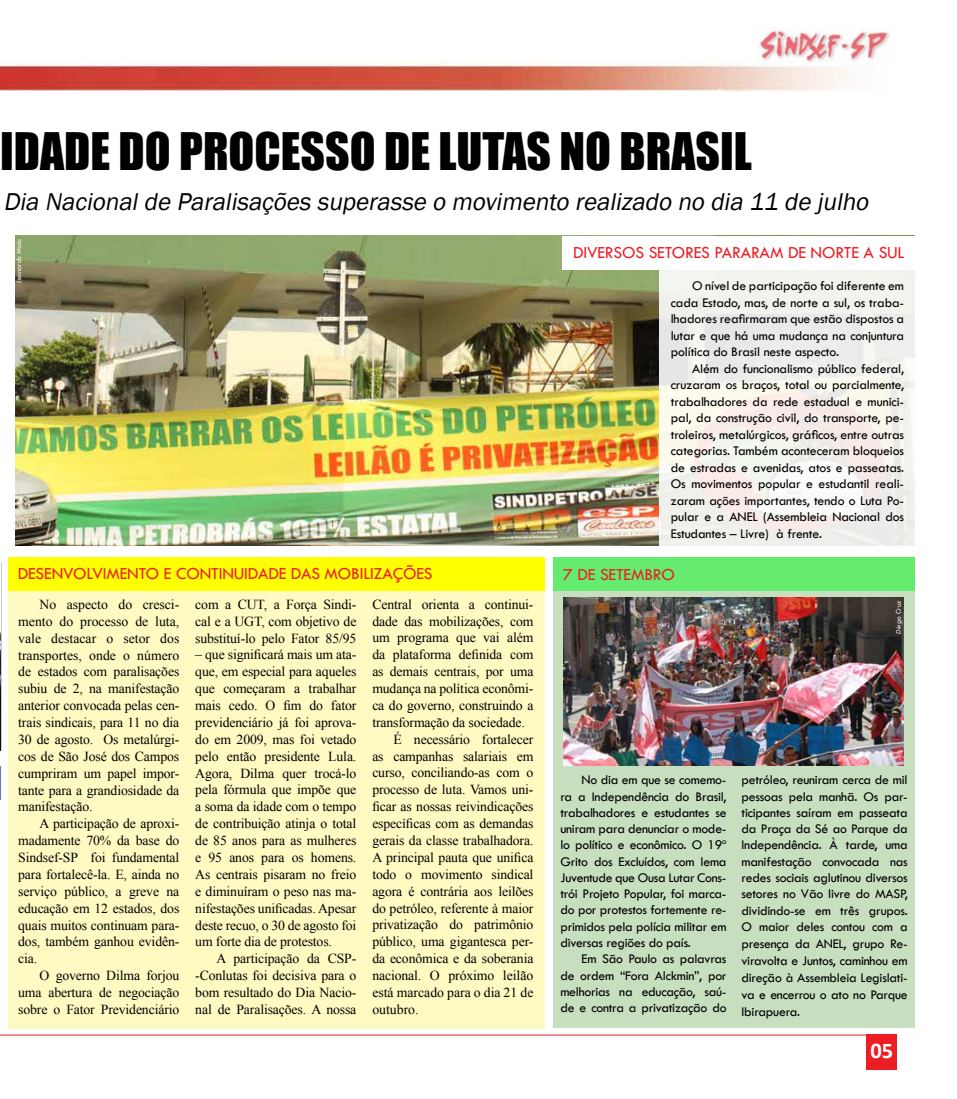
<style>
.page{position:relative;width:957px;height:1099px;background:#fff}
.page>*{position:absolute;margin:0;border:0;box-sizing:border-box;transform-origin:0 0}
.t1{font:47.5px "Impact";color:#000}
.t2{font:italic 25px "Franklin Gothic";color:#000}
.t3{font:700 22.5px "Calibri";color:#fff}
.t4{font:17.5px "Tw Cen";letter-spacing:-.01em;color:#ed1d24}
.t5{font:13.75px/16.9px "Times New Roman";letter-spacing:-.01em;color:#000;text-align:justify}
.t6{font:13.75px/16.5px "Tw Cen";letter-spacing:-.02em;color:#000;text-align:justify}
.t7{font:italic 7.5px "Tw Cen";color:#fff}
</style>
<div class="page">
<div style="left:8px;top:557px;width:536px;height:471px;background:#fffac2"></div>
<div style="left:8px;top:557px;width:536px;height:33px;background:#ff0"></div>
<img style="left:0;top:63px;width:859px;height:29px">
<hr style="left:0;top:1034px;width:897px;height:1px;background:#ed1d24">
<div style="left:867px;top:1034px;width:30px;height:35px;background:#ed1d24"></div>
<img style="left:756px;top:27px;width:134px;height:39px">
<hr style="left:0;top:562px;width:2px;height:188px;background:#ccc9c8">
<img style="left:0;top:562px;width:1px;height:188px">
<img style="left:15px;top:236px;width:644px;height:310px">
<div style="left:553px;top:557px;width:361px;height:471px;background:#c7dfbf"></div>
<img style="left:563px;top:597px;width:340px;height:168px">
<div style="left:562px;top:236px;width:352px;height:34px;background:#fff"></div>
<div style="left:659px;top:270px;width:255px;height:276px;background:linear-gradient(to right,#f3f1eb,#f2f0ed)"></div>
<div style="left:553px;top:557px;width:361px;height:34px;background:#65eb6d"></div>
<hr style="left:0;top:766px;width:1px;height:34px;background:#25408f">
<h1 class="t1" style="left:0;top:114px;width:753px">IDADE DO PROCESSO DE LUTAS NO BRASIL</h1>
<h2 class="t2" style="left:3px;top:186px;width:872px">Dia Nacionalde Paralisações superasse o movimento realizado no dia 11 de j ulho</h2>
<p class="t7" style="left:14px;top:283px;width:45px;rotate:-90deg">Leonardo Maia</p>
<p class="t4" style="left:18px;top:563px;width:20px">Desen</p>
<p class="t4" style="left:63px;top:563px;width:50px">vo lvimento</p>
<p class="t4" style="left:164px;top:563px;width:23px">e continuidade</p>
<p class="t4" style="left:291px;top:563px;width:11px">das</p>
<p class="t4" style="left:325px;top:563px;width:11px">mobi</p>
<p class="t4" style="left:363px;top:563px;width:62px">lizações</p>
<p class="t5" style="left:18px;top:595px;width:163px;text-indent:21px">No aspecto do cresci&shy;mento do processo de luta, vale destacar o setor dos transportes, onde o número de estados com paralisações subiu de 2, na manifestação anterior convocada pelas cen&shy;trais sindicais, para 11 no dia 30 de agosto. Os metalúrgi&shy;cos de São José dos Campos cumpriram um papel impor&shy;tante para a grandiosidade da manifestação.</p>
<p class="t5" style="left:18px;top:815px;width:163px;text-indent:21px">A participação de aproxi&shy;madamente 70% da base do Sindsef-SP foi fundamental para fortalecê-la. E, ainda no serviço público, a greve na educação em 12 estados, dos quais muitos continuam para&shy;dos, também ganhou evidên&shy;cia.</p>
<p class="t5" style="left:18px;top:966px;width:163px;text-indent:21px">O governo Dilma forjou uma abertura de negociação sobre o Fator Previdenciário</p>
<p class="t5" style="left:372px;top:595px;width:163px">Central orienta a continui-</p>
<p class="t5" style="left:372px;top:612px;width:163px">dade das mobilizações, com</p>
<p class="t5" style="left:372px;top:629px;width:163px">um programa que vai além</p>
<p class="t5" style="left:372px;top:646px;width:163px">da plataforma definida com</p>
<p class="t5" style="left:372px;top:663px;width:163px">as demais centrais, por uma</p>
<p class="t5" style="left:372px;top:679px;width:163px">mudança na política econômi-</p>
<p class="t5" style="left:372px;top:696px;width:163px">ca do governo, construindo a</p>
<p class="t5" style="left:372px;top:713px;width:154px">transformação da sociedade.</p>
<p class="t5" style="left:393px;top:730px;width:141px">É necessário fortalecer</p>
<p class="t5" style="left:372px;top:747px;width:163px">as campanhas salariais em</p>
<p class="t5" style="left:372px;top:764px;width:163px">curso, conciliando-as com o</p>
<p class="t5" style="left:372px;top:781px;width:163px">processo de luta. Vamos uni-</p>
<p class="t5" style="left:372px;top:798px;width:163px">ficar as nossas reivindicações</p>
<p class="t5" style="left:372px;top:814px;width:163px">específicas com as demandas</p>
<p class="t5" style="left:372px;top:831px;width:163px">gerais da classe trabalhadora.</p>
<p class="t5" style="left:372px;top:848px;width:163px">A principal pauta que unifica</p>
<p class="t5" style="left:372px;top:865px;width:163px">todo o movimento sindical</p>
<p class="t5" style="left:372px;top:882px;width:163px">agora é contrária aos leilões</p>
<p class="t5" style="left:372px;top:899px;width:163px">do petróleo, referente à maior</p>
<p class="t5" style="left:372px;top:916px;width:163px">privatização do patrimônio</p>
<p class="t5" style="left:372px;top:933px;width:163px">público, uma gigantesca per-</p>
<p class="t5" style="left:372px;top:949px;width:163px">da econômica e da soberania</p>
<p class="t5" style="left:372px;top:966px;width:163px">nacional. O próximo leilão</p>
<p class="t5" style="left:372px;top:983px;width:163px">está marcado para o dia 21 de</p>
<p class="t5" style="left:372px;top:1000px;width:48px">outubro.</p>
<p class="t5" style="left:195px;top:595px;width:163px">com a CUT, a Força Sindi&shy;cal e a UGT, com objetivo de substituí-lo pelo Fator 85/95</p>
<p class="t5" style="left:195px;top:646px;width:163px">– que significará mais um ata&shy;que, em especial para aqueles que começaram a trabalhar mais cedo. O fim do fator previdenciário já foi aprova&shy;do em 2009, mas foi vetado pelo então presidente Lula.<br>Agora, Dilma quer trocá-lo pela fórmula que impõe que a soma da idade com o tempo de contribuição atinja o total de 85 anos para as mulheres e 95 anos para os homens.<br>As centrais pisaram no freio e diminuíram o peso nas ma&shy;nifestações unificadas. Apesar deste recuo, o 30 de agosto foi um forte dia de protestos.</p>
<p class="t5" style="left:195px;top:950px;width:163px;text-indent:21px">A participação da CSP--Conlutas foi decisiva para o bom resultado do Dia Nacio&shy;nal de Paralisações. A nossa</p>
<p class="t4" style="left:573px;top:242px;width:35px">Diversos</p>
<p class="t4" style="left:648px;top:242px;width:10px">setores</p>
<p class="t4" style="left:714px;top:242px;width:11px">pararam</p>
<p class="t4" style="left:788px;top:242px;width:33px">de norte</p>
<p class="t4" style="left:863px;top:242px;width:42px">asul</p>
<p class="t6" style="left:671px;top:277px;width:235px;text-indent:21px">O nível de participação foi diferente em cada Estado, mas, de norte a sul, os traba&shy;lhadores reafirmaram que estão dispostos a lutar e que há uma mudança na conjuntura política do Brasil neste aspecto.</p>
<p class="t6" style="left:671px;top:360px;width:235px;text-indent:21px">Além do funcionalismo público federal, cruzaram os braços, total ou parcialmente, trabalhadores da rede estadual e munici&shy;pal, da construção civil, do transporte, pe&shy;troleiros, metalúrgicos, gráficos, entre outras categorias. Também aconteceram bloqueios de estradas e avenidas, atos e passeatas.<br>Os movimentos popular e estudantil reali&shy;zaram ações importantes, tendo o Luta Po&shy;pular e a ANEL (Assembleia Nacional dos Estudantes – Livre) à frente.</p>
<p class="t4" style="left:563px;top:564px;width:47px">7 de setembro</p>
<p class="t7" style="left:894px;top:633px;width:35px;rotate:-90deg">Diego Cruz</p>
<p class="t6" style="left:560px;top:771px;width:168px;text-indent:21px">No dia em que se comemo&shy;ra a Independência do Brasil, trabalhadores e estudantes se uniram para denunciar o mode&shy;lo político e econômico. O 19º Grito dos Excluídos, com lema Juventude que Ousa Lutar Cons&shy;trói Projeto Popular, foi marca&shy;do por protestos fortemente re&shy;primidos pela polícia militar em diversas regiões do país.</p>
<p class="t6" style="left:560px;top:950px;width:168px;text-indent:21px">Em São Paulo as palavras de ordem “Fora Alckmin”, por melhorias na educação, saú&shy;de e contra a privatização do</p>
<p class="t6" style="left:741px;top:771px;width:168px">petróleo, reuniram cerca de mil pessoas pela manhã. Os par&shy;ticipantes saíram em passeata da Praça da Sé ao Parque da Independência. À tarde, uma manifestação convocada nas redes sociais aglutinou diversos setores no Vão livre do MASP, dividindo-se em três grupos.<br>O maior deles contou com a presença da ANEL, grupo Re&shy;viravolta e Juntos, caminhou em direção à Assembleia Legislati&shy;va e encerrou o ato no Parque Ibirapuera.</p>
<h3 class="t3" style="left:870px;top:1036px;width:24px">05</h3>
</div>
